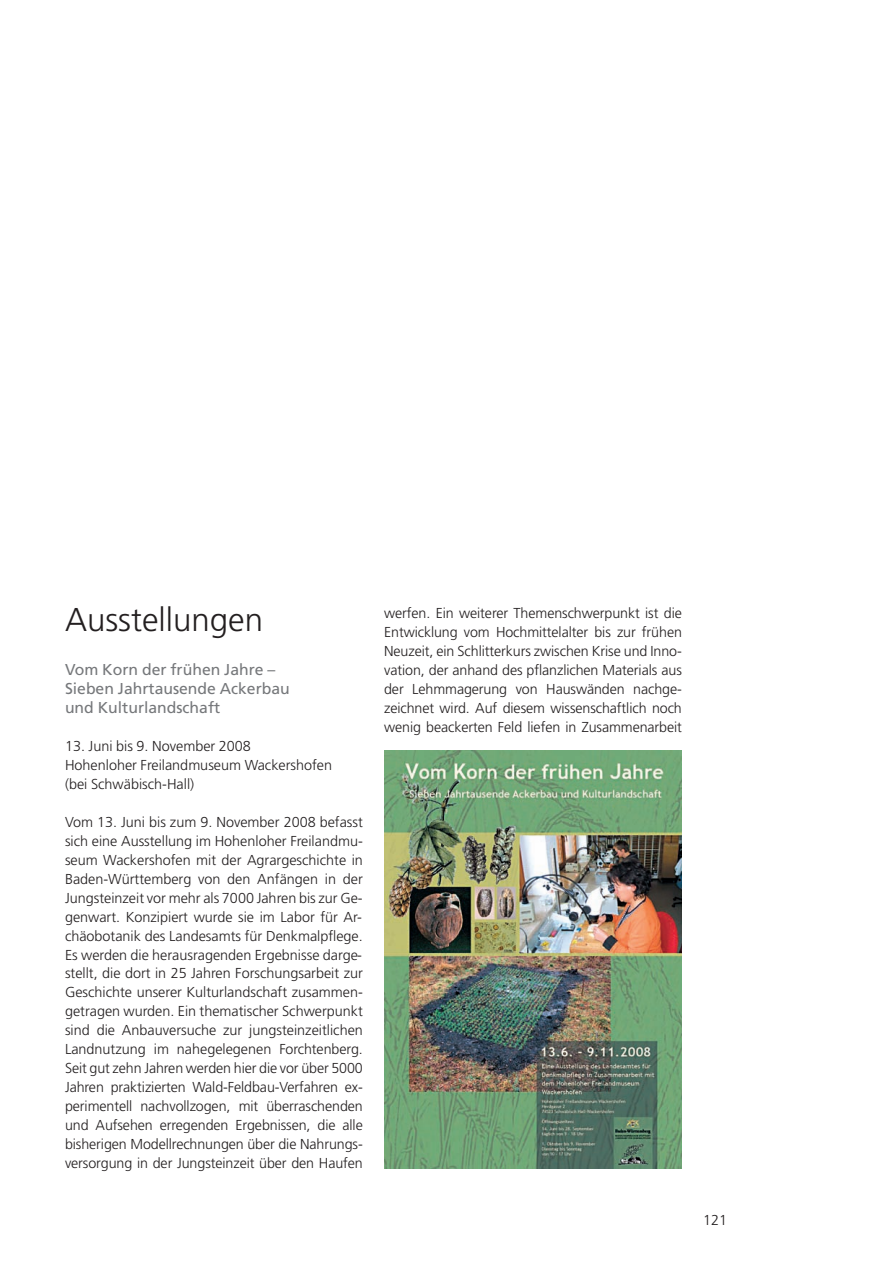
<style>
.page{position:relative;width:894px;height:1264px;background:#fff}
.page>*{position:absolute;margin:0;border:0;box-sizing:border-box;transform-origin:0 0}
.t1{font:300 33px "Frutiger";color:#231f20}
.t2{font:15.75px/19px "Frutiger";color:#76787b}
.t3{font:300 14.4px/19px "Frutiger";letter-spacing:-.005em;color:#231f20;text-align:justify}
</style>
<div class="page">
<img style="left:384px;top:751px;width:298px;height:417px">
<p class="t1" style="left:65px;top:607px;width:199px">Ausstellungen</p>
<p class="t2" style="left:65px;top:661px;width:226px">Vom Korn der frühen Jahre –<br>Sieben Jahrtausende Ackerbau und Kulturlandschaft</p>
<p class="t3" style="left:65px;top:737px;width:268px;text-align:left">13. Juni bis 9. November 2008<br>Hohenloher Freilandmuseum Wackershofen (bei Schwäbisch-Hall)</p>
<p class="t3" style="left:65px;top:813px;width:299px">Vom 13. Juni bis zum 9. November 2008 befasst sich eine Ausstellung im Hohenloher Freilandmu&shy;seum Wackershofen mit der Agrargeschichte in Baden-Württemberg von den Anfängen in der Jungsteinzeit vor mehr als 7000 Jahren bis zur Ge&shy;genwart. Konzipiert wurde sie im Labor für Ar&shy;chäobotanik des Landesamts für Denkmalpflege.<br>Es werden die herausragenden Ergebnisse darge&shy;stellt, die dort in 25 Jahren Forschungs arbeit zur Geschichte unserer Kulturlandschaft zusammen&shy;getragen wurden. Ein thematischer Schwerpunkt sind die Anbauversuche zur jungsteinzeitlichen Landnutzung im nahegelegenen Forchtenberg.<br>Seit gut zehn Jahren werden hier die vor über 5000<br>Jahren praktizierten Wald-Feldbau-Verfahren ex&shy;perimentell nachvollzogen, mit überraschenden und Aufsehen erregenden Ergebnissen, die alle bisherigen Modellrechnungen über die Nahrungs&shy;versorgung in der Jungsteinzeit über den Haufen</p>
<p class="t3" style="left:384px;top:604px;width:299px">werfen. Ein weiterer Themenschwerpunkt ist die Entwicklung vom Hochmittelalter bis zur frühen Neuzeit, ein Schlitterkurs zwischen Krise und Inno&shy;vation, der anhand des pflanzlichen Materials aus der Lehmmagerung von Hauswänden nachge&shy;zeichnet wird. Auf diesem wissenschaftlich noch wenig beackerten Feld liefen in Zusammenarbeit</p>
<p class="t3" style="left:703px;top:1212px;width:25px">121</p>
</div>
